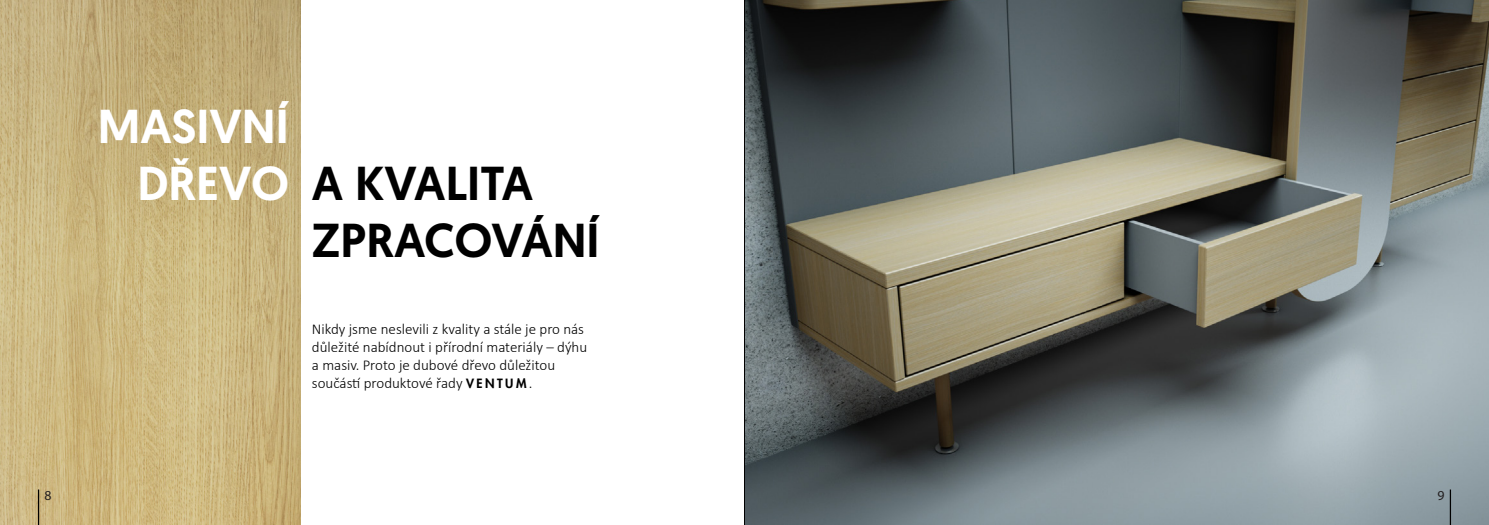
<style>
.page{position:relative;width:1489px;height:525px;background:#fff}
.page>*{position:absolute;margin:0;border:0;box-sizing:border-box;transform-origin:0 0}
.t1{font:500 47.5px "Geomanist";color:#000}
.t2{font:500 47.5px "Geomanist";color:#fff}
.t3{font:300 15px/18px "Calibri";color:#000}
.t4{font:13.75px "Myriad Pro";color:#231f20}
.s1{font-family:"Futura";font-weight:800;font-size:12.5px}
</style>
<div class="page">
<img style="left:0;top:0;width:300px;height:524px">
<img style="left:745px;top:0;width:743px;height:524px">
<hr style="left:1449px;top:489px;width:1px;height:35px;background:#000">
<hr style="left:38px;top:489px;width:1px;height:35px;background:#000">
<hr style="left:744px;top:0;width:1px;height:524px;background:#000">
<p class="t2" style="left:98px;top:94px;width:192px">MASIVNÍ</p>
<p class="t2" style="left:137px;top:151px;width:153px">DŘEVO</p>
<p class="t1" style="left:312px;top:151px;width:223px">A KVALITA</p>
<p class="t1" style="left:312px;top:208px;width:289px">ZPRACOVÁNÍ</p>
<p class="t3" style="left:312px;top:319px;width:277px">Nikdy jsme neslevili z kvality a stále je pro nás důležité nabídnout i přírodní materiály – dýhu</p>
<p class="t3" style="left:312px;top:355px;width:245px">a masiv. Proto je dubové dřevo důležitou součástí produktové řady <span class="s1">V E N T U M</span> .</p>
<p class="t4" style="left:44px;top:486px;width:9px">8</p>
<p class="t4" style="left:1437px;top:486px;width:9px">9</p>
</div>
